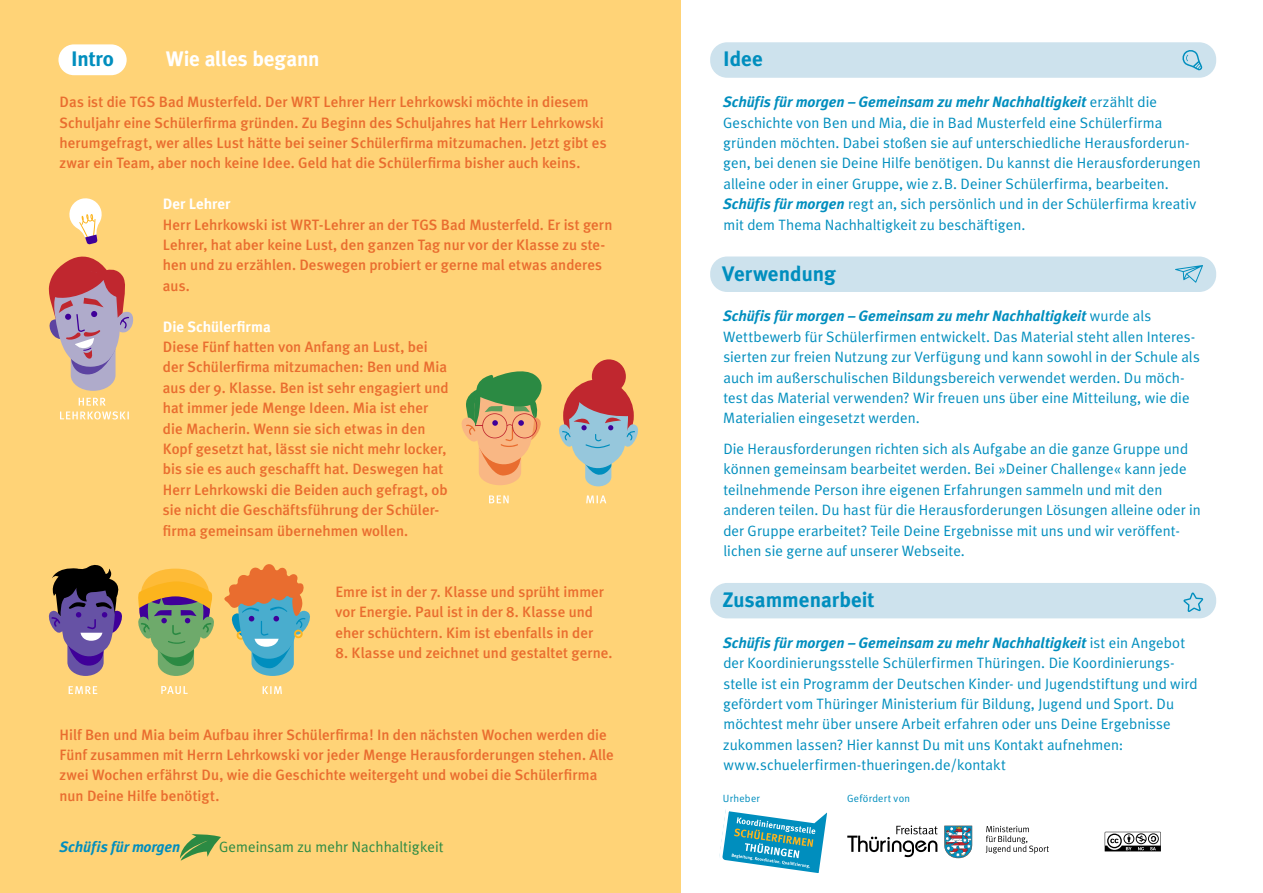
<style>
.page{position:relative;width:1263px;height:893px;background:#fff}
.page>*{position:absolute;margin:0;border:0;box-sizing:border-box;transform-origin:0 0}
.Überschrift_Challeng{font:700 21px "Meta Plus";color:#008ebe}
.Überschrift{font:700 21px "Meta Plus";letter-spacing:-.01em;color:#fff}
.Teilnummer{font:700 21px "Meta Plus";letter-spacing:-.01em;color:#008ebe}
.Challenge{font:15px/20.4px "Meta Plus";letter-spacing:.005em;color:#008ebe}
.Geschichten{font:500 15px/20.4px "Meta Plus";color:#e96d2f}
.Challenge-2{font:15px "Meta Plus";letter-spacing:.005em;color:#2b8a43}
.Geschichten-2{font:700 15px "Meta Plus";color:#fff}
.Challenge-3{font:italic 700 15px "Meta Plus";color:#008ebe}
.Challenge-4{font:10.5px "Meta Plus";letter-spacing:.015em;color:#008ebe}
.s1{font-weight:700;font-style:italic}
</style>
<div class="page">
<div style="left:0;top:0;width:680px;height:893px;background:#ffd377"></div>
<svg style="left:986px;top:826px;width:63px;height:28px"></svg>
<svg style="left:944px;top:826px;width:28px;height:32px"></svg>
<svg style="left:847px;top:825px;width:91px;height:32px"></svg>
<svg style="left:1105px;top:832px;width:56px;height:19px"></svg>
<svg style="left:719px;top:810px;width:108px;height:63px"></svg>
<svg style="left:586px;top:495px;width:20px;height:8px"></svg>
<svg style="left:489px;top:495px;width:20px;height:8px"></svg>
<div style="left:592px;top:359px;width:34px;height:34px;background:#c0272f;border-radius:50%"></div>
<svg style="left:559px;top:382px;width:79px;height:104px"></svg>
<svg style="left:461px;top:371px;width:81px;height:114px"></svg>
<div style="left:58px;top:44px;width:69px;height:31px;background:#fff;border-radius:15px"></div>
<div style="left:710px;top:42px;width:506px;height:36px;background:#cde2ed;border-radius:17px"></div>
<div style="left:710px;top:256px;width:506px;height:36px;background:#cde2ed;border-radius:17px"></div>
<div style="left:710px;top:583px;width:506px;height:35px;background:#cde2ed;border-radius:17px"></div>
<svg style="left:60px;top:398px;width:69px;height:21px"></svg>
<svg style="left:48px;top:198px;width:86px;height:193px"></svg>
<svg style="left:69px;top:686px;width:28px;height:8px"></svg>
<svg style="left:48px;top:564px;width:74px;height:112px"></svg>
<svg style="left:263px;top:686px;width:19px;height:8px"></svg>
<svg style="left:161px;top:686px;width:27px;height:8px"></svg>
<svg style="left:138px;top:569px;width:76px;height:107px"></svg>
<svg style="left:224px;top:564px;width:86px;height:112px"></svg>
<svg style="left:180px;top:834px;width:41px;height:27px"></svg>
<svg style="left:1183px;top:592px;width:20px;height:20px"></svg>
<svg style="left:1175px;top:265px;width:28px;height:18px"></svg>
<svg style="left:1182px;top:50px;width:21px;height:21px"></svg>
<p class="Überschrift" style="left:166px;top:47px;width:155px">Wie alles begann</p>
<p class="Geschichten" style="left:60px;top:92px;width:549px">Das ist die TGS Bad Musterfeld. Der WRT Lehrer Herr Lehrkowski möchte in diesem Schuljahr eine Schülerfirma gründen. Zu Beginn des Schuljahres hat Herr Lehrkowski herumgefragt, wer alles Lust hätte bei seiner Schülerfirma mitzumachen. Jetzt gibt es zwar ein Team, aber noch keine Idee. Geld hat die Schülerfirma bisher auch keins.</p>
<p class="Geschichten-2" style="left:163px;top:195px;width:69px">Der Lehrer</p>
<p class="Geschichten" style="left:163px;top:214px;width:451px">Herr Lehrkowski ist WRT-Lehrer an der TGS Bad Musterfeld. Er ist gern Lehrer, hat aber keine Lust, den ganzen Tag nur vor der Klasse zu ste&shy;hen und zu erzählen. Deswegen probiert er gerne mal etwas anderes aus.</p>
<p class="Geschichten-2" style="left:163px;top:318px;width:109px">Die Schülerfirma</p>
<p class="Geschichten" style="left:163px;top:336px;width:287px">Diese Fünf hatten von Anfang an Lust, bei der Schülerfirma mitzumachen: Ben und Mia aus der 9. Klasse. Ben ist sehr engagiert und hat immer jede Menge Ideen. Mia ist eher die Macherin. Wenn sie sich etwas in den Kopf gesetzt hat, lässt sie nicht mehr locker, bis sie es auch geschafft hat. Deswegen hat Herr Lehrkowski die Beiden auch gefragt, ob sie nicht die Geschäftsführung der Schüler&shy;firma gemeinsam übernehmen wollen.</p>
<p class="Teilnummer" style="left:71px;top:47px;width:44px">Intro</p>
<p class="Überschrift_Challeng" style="left:723px;top:47px;width:41px">Idee</p>
<p class="Challenge" style="left:723px;top:92px;width:479px"><span class="s1">Schüfis für morgen – Gemeinsam zu mehr Nachhaltigkeit</span> erzählt die Geschichte von Ben und Mia, die in Bad Musterfeld eine Schülerfirma gründen möchten. Dabei stoßen sie auf unterschiedliche Herausforderun&shy;gen, bei denen sie Deine Hilfe benötigen. Du kannst die Herausforderungen alleine oder in einer Gruppe, wie z.B. Deiner Schülerfirma, bearbeiten.<br><span class="s1">Schüfis für morgen</span> regt an, sich persönlich und in der Schülerfirma kreativ mit dem Thema Nachhaltigkeit zu beschäftigen.</p>
<p class="Überschrift_Challeng" style="left:722px;top:261px;width:115px">Verwendung</p>
<p class="Challenge" style="left:723px;top:306px;width:478px"><span class="s1">Schüfis für morgen – Gemeinsam zu mehr Nachhaltigkeit</span> wurde als Wettbewerb für Schülerfirmen entwickelt. Das Material steht allen Interes&shy;sierten zur freien Nutzung zur Verfügung und kann sowohl in der Schule als auch im außerschulischen Bildungsbereich verwendet werden. Du möch&shy;test das Material verwenden? Wir freuen uns über eine Mitteilung, wie die Materialien eingesetzt werden.</p>
<p class="Challenge" style="left:723px;top:438px;width:479px">Die Herausforderungen richten sich als Aufgabe an die ganze Gruppe und können gemeinsam bearbeitet werden. Bei »Deiner Challenge« kann jede teilnehmende Person ihre eigenen Erfahrungen sammeln und mit den anderen teilen. Du hast für die Herausforderungen Lösungen alleine oder in der Gruppe erarbeitet? Teile Deine Ergebnisse mit uns und wir veröffent&shy;lichen sie gerne auf unserer Webseite.</p>
<p class="Überschrift_Challeng" style="left:722px;top:588px;width:154px">Zusammenarbeit</p>
<p class="Challenge" style="left:723px;top:632px;width:476px"><span class="s1">Schüfis für morgen – Gemeinsam zu mehr Nachhaltigkeit</span> ist ein Angebot der Koordinierungsstelle Schülerfirmen Thüringen. Die Koordinierungs&shy;stelle ist ein Programm der Deutschen Kinder- und Jugendstiftung und wird gefördert vom Thüringer Ministerium für Bildung, Jugend und Sport. Du möchtest mehr über unsere Arbeit erfahren oder uns Deine Ergebnisse zukommen lassen? Hier kannst Du mit uns Kontakt aufnehmen: www.schuelerfirmen-thueringen.de/kontakt</p>
<p class="Geschichten" style="left:335px;top:581px;width:270px">Emre ist in der 7. Klasse und sprüht immer vor Energie. Paul ist in der 8. Klasse und eher schüchtern. Kim ist ebenfalls in der</p>
<p class="Geschichten" style="left:335px;top:642px;width:279px">8. Klasse und zeichnet und gestaltet gerne.</p>
<p class="Geschichten" style="left:60px;top:724px;width:556px">Hilf Ben und Mia beim Aufbau ihrer Schülerfirma! In den nächsten Wochen werden die Fünf zusammen mit Herrn Lehrkowski vor jeder Menge Herausforderungen stehen. Alle zwei Wochen erfährst Du, wie die Geschichte weitergeht und wobei die Schülerfirma nun Deine Hilfe benötigt.</p>
<p class="Challenge-4" style="left:723px;top:792px;width:39px">Urheber</p>
<p class="Challenge-4" style="left:847px;top:792px;width:64px">Gefördert von</p>
<p class="Challenge-3" style="left:60px;top:838px;width:122px">Schüfis für morgen</p>
<p class="Challenge-2" style="left:219px;top:838px;width:226px">Gemeinsam zu mehr Nachhaltigkeit</p>
</div>
